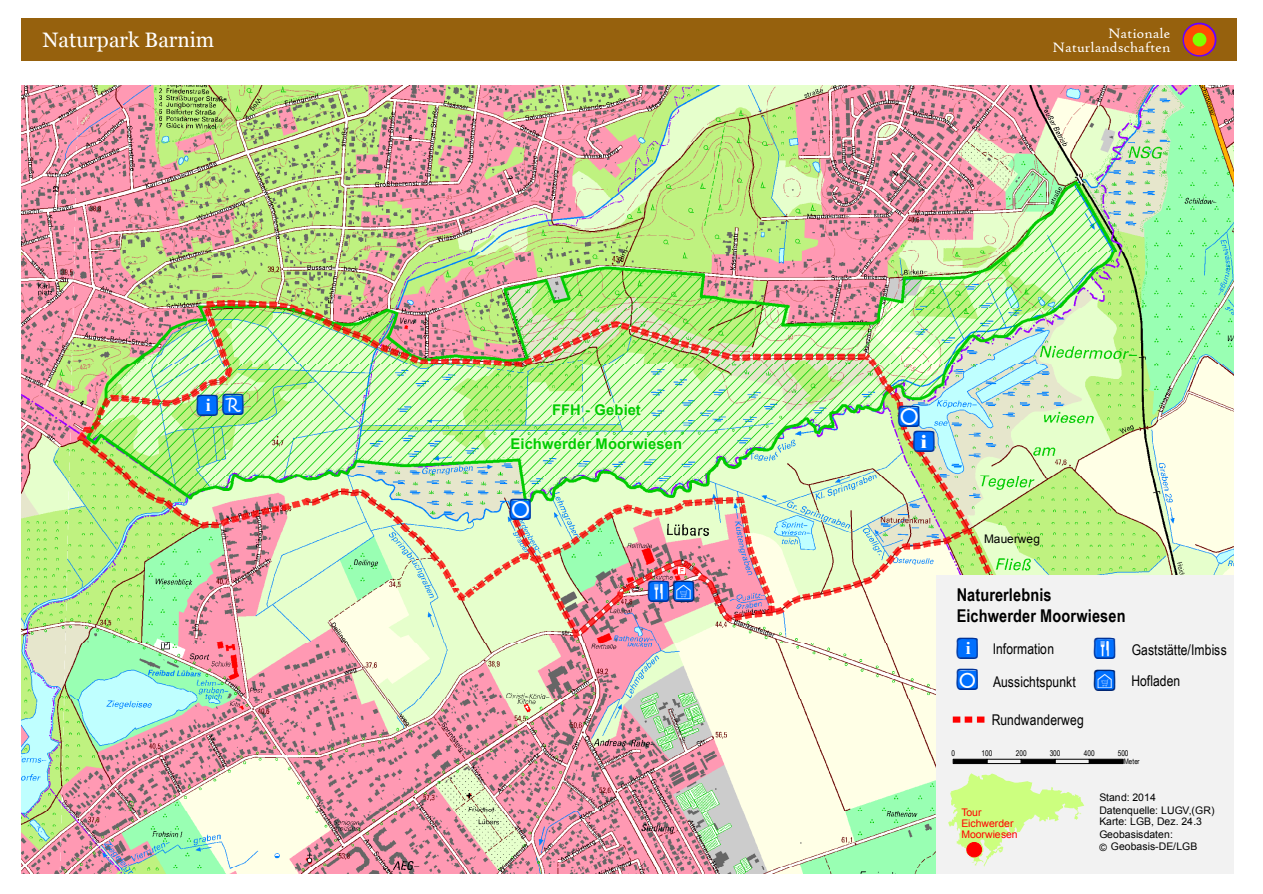
<style>
.page{position:relative;width:1263px;height:894px;background:#fff}
.page>*{position:absolute;margin:0;border:0;box-sizing:border-box;transform-origin:0 0}
.t1{font:21.3px/31.7px "ESRI Conservation";color:#0070ff}
.t2{font:20.85px "Georgia";color:#fff}
.t3{font:700 17.7px/20.5px "Arial Narrow";letter-spacing:.01em;color:#000}
.t4{font:14.7px "Arial Narrow";letter-spacing:.005em;color:#000}
.t5{font:700 14.7px "Arial";letter-spacing:.005em;color:#0c0}
.t6{font:14.7px/14.4px "High Tower Text";letter-spacing:.005em;color:#fff;text-align:right}
.t7{font:11.85px "Arial";letter-spacing:.005em;color:#000}
.t8{font:10.5px/12px "Arial";letter-spacing:-.005em;color:#000}
.t9{font:10.5px/10.6px "Arial";letter-spacing:-.005em;color:#f00}
.t10{font:7.95px "Arial Narrow";color:#000}
.t11{font:7.5px "Arial Narrow";letter-spacing:-.005em;color:#000}
.s1{color:#039}
.s2{font-family:"ESRI Caves 1";color:#fff}
.s3{font-family:"ESRI Public 1";font-size:27px}
.s4{font-size:18px;color:#fff}
.s5{color:#002673}
.s6{font-family:"ESRI Public 1";font-size:26.7px}
.s7{font-size:17.7px;color:#fff}
</style>
<div class="page">
<img style="left:21px;top:85px;width:1212px;height:787px">
<svg style="left:509px;top:400px;width:174px;height:59px;background:#caf6b5"></svg>
<div style="left:935px;top:575px;width:298px;height:297px;background:#f2f2f2"></div>
<div style="left:952px;top:716px;width:8px;height:6px;background:#f00"></div>
<div style="left:964px;top:716px;width:8px;height:6px;background:#f00"></div>
<div style="left:976px;top:716px;width:8px;height:6px;background:#f00"></div>
<svg style="left:948px;top:773px;width:136px;height:93px"></svg>
<div style="left:966px;top:842px;width:15px;height:14px;background:#f00;border:1px solid #f00;border-radius:50%"></div>
<svg style="left:953px;top:759px;width:33px;height:4px"></svg>
<svg style="left:1021px;top:759px;width:33px;height:4px"></svg>
<svg style="left:1089px;top:759px;width:34px;height:4px"></svg>
<div style="left:21px;top:19px;width:1215px;height:42px;background:#96610d"></div>
<svg style="left:1182px;top:22px;width:35px;height:35px"></svg>
<h2 class="t2" style="left:42px;top:28px;width:173px">Naturpark Barnim</h2>
<h3 class="t6" style="left:1052px;top:26px;width:119px">Nationale<br>Naturlandschaften</h3>
<h1 class="t1" style="left:197px;top:395px;width:48px">!<span class="s1">"</span><sup>i</sup> !<span class="s1">"</span><sup>R</sup></h1>
<h3 class="t5" style="left:552px;top:400px;width:90px">FFH - Gebiet</h3>
<h3 class="t5" style="left:510px;top:435px;width:173px">Eichwerder Moorwiesen</h3>
<h1 class="t1" style="left:510px;top:499px;width:23px">!<span class="s1">"</span><span class="s2">+</span></h1>
<h1 class="t1" style="left:648px;top:581px;width:48px">!<span class="s1">"</span><span class="s3">9</span><span class="s4">!</span> !<span class="s5">"</span><sup>·</sup></h1>
<h1 class="t1" style="left:898px;top:406px;width:23px">!<span class="s1">"</span><span class="s2">+</span></h1>
<h1 class="t1" style="left:913px;top:430px;width:23px">!<span class="s1">"</span><sup>i</sup></h1>
<p class="t7" style="left:984px;top:532px;width:57px">Mauerweg</p>
<h3 class="t3" style="left:956px;top:584px;width:170px">Naturerlebnis<br>Eichwerder Moorwiesen</h3>
<h1 class="t1" style="left:956px;top:637px;width:23px">!<span class="s1">"</span><sup>i </sup>!<span class="s1">"</span><sup>+</sup></h1>
<h3 class="t4" style="left:992px;top:640px;width:63px">Information</h3>
<h3 class="t4" style="left:991px;top:710px;width:94px">Rundwanderweg</h3>
<h3 class="t4" style="left:993px;top:672px;width:84px">Aussichtspunkt</h3>
<h1 class="t1" style="left:1094px;top:638px;width:23px">!<span class="s1">"</span><span class="s6">9</span><span class="s7">! </span>!<span class="s5">"</span><sup>·</sup></h1>
<h3 class="t4" style="left:1131px;top:640px;width:96px">Gaststätte/Imbiss</h3>
<h3 class="t4" style="left:1131px;top:672px;width:50px">Hofladen</h3>
<p class="t10" style="left:951px;top:748px;width:5px">0</p>
<p class="t10" style="left:981px;top:748px;width:12px">100</p>
<p class="t10" style="left:1015px;top:748px;width:12px">200</p>
<p class="t10" style="left:1049px;top:748px;width:12px">300</p>
<p class="t10" style="left:1083px;top:748px;width:12px">400</p>
<p class="t10" style="left:1117px;top:748px;width:12px">500</p>
<p class="t11" style="left:1123px;top:756px;width:17px">Meter</p>
<p class="t8" style="left:1099px;top:791px;width:117px">Stand: 2014<br>Datenquelle: LUGV,(GR)<br>Karte: LGB, Dez. 24.3<br>Geobasisdaten:<br><sub>©</sub> Geobasis-DE/LGB</p>
<p class="t9" style="left:961px;top:807px;width:58px">Tour<br>Eichwerder<br>Moorwiesen</p>
</div>
